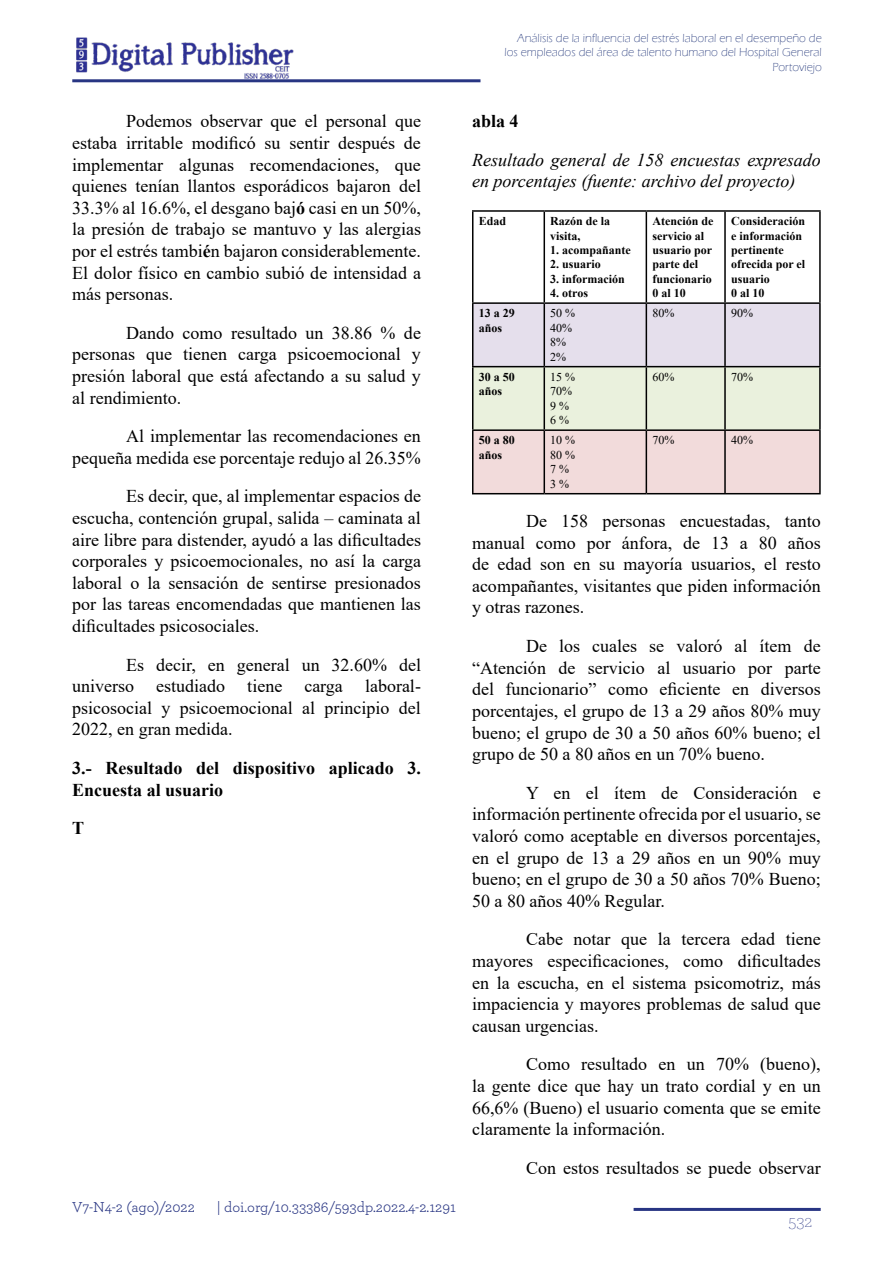
<style>
.page{position:relative;width:893px;height:1263px;background:#fff}
.page>*{position:absolute;margin:0;border:0;box-sizing:border-box;transform-origin:0 0}
.t1{font:18px/21.6px "Times New Roman";color:#000;text-align:justify}
.t2{font:italic 18px/21.6px "Times New Roman";color:#000}
.t3{font:700 18px/21.6px "Times New Roman";color:#000}
.t4{font:200 18px "Archer";color:#283583}
.t5{font:15px "Archer";color:#283583}
.t6{font:700 12px/14.4px "Times New Roman";color:#000}
.t7{font:300 12px/14.4px "Eras ITC";color:#24387b;text-align:right}
.t8{font:12px/14.4px "Times New Roman";color:#000}
.s1{font-weight:700}
</style>
<div class="page">
<hr style="left:72px;top:79px;width:408px;height:3px;background:#283583">
<img style="left:76px;top:37px;width:218px;height:42px">
<hr style="left:634px;top:1208px;width:187px;height:3px;background:#283583">
<svg style="left:473px;top:304px;width:346px;height:189px;background:#e8e1de"></svg>
<hr style="left:472px;top:210px;width:72px;height:2px;background:#000">
<hr style="left:472px;top:212px;width:1px;height:90px;background:#000">
<hr style="left:544px;top:210px;width:102px;height:2px;background:#000">
<hr style="left:544px;top:212px;width:1px;height:90px;background:#000">
<hr style="left:646px;top:210px;width:79px;height:2px;background:#000">
<hr style="left:646px;top:212px;width:1px;height:90px;background:#000">
<hr style="left:725px;top:210px;width:96px;height:2px;background:#000">
<hr style="left:724px;top:212px;width:2px;height:90px;background:#000">
<hr style="left:819px;top:212px;width:2px;height:90px;background:#000">
<hr style="left:472px;top:302px;width:72px;height:2px;background:#000">
<hr style="left:472px;top:304px;width:1px;height:62px;background:#000">
<hr style="left:544px;top:302px;width:102px;height:2px;background:#000">
<hr style="left:544px;top:304px;width:1px;height:62px;background:#000">
<hr style="left:646px;top:302px;width:79px;height:2px;background:#000">
<hr style="left:646px;top:304px;width:1px;height:62px;background:#000">
<hr style="left:725px;top:302px;width:96px;height:2px;background:#000">
<hr style="left:724px;top:304px;width:2px;height:62px;background:#000">
<hr style="left:819px;top:304px;width:2px;height:62px;background:#000">
<hr style="left:472px;top:366px;width:72px;height:1px;background:#000">
<hr style="left:472px;top:367px;width:1px;height:62px;background:#000">
<hr style="left:544px;top:366px;width:102px;height:1px;background:#000">
<hr style="left:544px;top:367px;width:1px;height:62px;background:#000">
<hr style="left:646px;top:366px;width:79px;height:1px;background:#000">
<hr style="left:646px;top:367px;width:1px;height:62px;background:#000">
<hr style="left:725px;top:366px;width:96px;height:1px;background:#000">
<hr style="left:724px;top:367px;width:2px;height:62px;background:#000">
<hr style="left:819px;top:367px;width:2px;height:62px;background:#000">
<hr style="left:472px;top:429px;width:72px;height:2px;background:#000">
<hr style="left:472px;top:431px;width:1px;height:62px;background:#000">
<hr style="left:544px;top:429px;width:102px;height:2px;background:#000">
<hr style="left:544px;top:431px;width:1px;height:62px;background:#000">
<hr style="left:646px;top:429px;width:79px;height:2px;background:#000">
<hr style="left:646px;top:431px;width:1px;height:62px;background:#000">
<hr style="left:725px;top:429px;width:96px;height:2px;background:#000">
<hr style="left:724px;top:431px;width:2px;height:62px;background:#000">
<hr style="left:819px;top:431px;width:2px;height:62px;background:#000">
<hr style="left:472px;top:493px;width:72px;height:1px;background:#000">
<hr style="left:544px;top:493px;width:102px;height:1px;background:#000">
<hr style="left:646px;top:493px;width:79px;height:1px;background:#000">
<hr style="left:725px;top:493px;width:96px;height:1px;background:#000">
<p class="t7" style="left:505px;top:31px;width:319px">Análisis de la influencia del estrés laboral en el desempeño de los empleados del área de talento humano del Hospital General<br>Portoviejo</p>
<p class="t1" style="left:72px;top:110px;width:350px;text-indent:54px">Podemos observar que el personal que estaba irritable modificó su sentir después de implementar algunas recomendaciones, que quienes tenían llantos esporádicos bajaron del 33.3% al 16.6%, el desgano baj<span class="s1">ó</span> casi en un 50%, la presión de trabajo se mantuvo y las alergias por el estrés tambi<span class="s1">é</span>n bajaron considerablemente.<br>El dolor físico en cambio subió de intensidad a más personas.</p>
<p class="t1" style="left:72px;top:321px;width:350px;text-indent:54px">Dando como resultado un 38.86 % de personas que tienen carga psicoemocional y presión laboral que está afectando a su salud y al rendimiento.</p>
<p class="t1" style="left:72px;top:425px;width:350px;text-align:right">Al implementar las recomendaciones en pequeña medida ese porcentaje redujo al 26.35%</p>
<p class="t1" style="left:72px;top:485px;width:350px;text-indent:54px">Es decir, que, al implementar espacios de escucha, contención grupal, salida – caminata al aire libre para distender, ayudó a las dificultades corporales y psicoemocionales, no así la carga laboral o la sensación de sentirse presionados por las tareas encomendadas que mantienen las dificultades psicosociales.</p>
<p class="t1" style="left:72px;top:653px;width:350px;text-indent:54px">Es decir, en general un 32.60% del universo estudiado tiene carga laboral&shy;psicosocial y psicoemocional al principio del 2022, en gran medida.</p>
<p class="t3" style="left:72px;top:757px;width:350px">3.- Resultado del dispositivo aplicado 3.<br>Encuesta al usuario</p>
<p class="t3" style="left:72px;top:817px;width:14px">T</p>
<p class="t5" style="left:72px;top:1196px;width:124px">V7-N4-2 (ago)/2022</p>
<p class="t5" style="left:217px;top:1196px;width:241px">| doi.org/10.33386/593dp.2022.4-2.1291</p>
<p class="t3" style="left:472px;top:110px;width:48px">abla 4</p>
<p class="t2" style="left:472px;top:148px;width:350px">Resultado general de 158 encuestas expresado en porcentajes (fuente: archivo del proyecto)</p>
<p class="t6" style="left:479px;top:214px;width:29px">Edad</p>
<p class="t6" style="left:550px;top:214px;width:61px">Razón de la visita,</p>
<p class="t6" style="left:550px;top:242px;width:82px">1. acompañante</p>
<p class="t6" style="left:550px;top:257px;width:52px">2. usuario</p>
<p class="t6" style="left:550px;top:271px;width:76px">3. información</p>
<p class="t6" style="left:550px;top:286px;width:39px">4. otros</p>
<p class="t6" style="left:652px;top:214px;width:62px">Atención de servicio al usuario por parte del funcionario<br>0 al 10</p>
<p class="t6" style="left:731px;top:214px;width:76px">Consideración e información pertinente ofrecida por el usuario<br>0 al 10</p>
<p class="t6" style="left:479px;top:306px;width:37px">13 a 29 años</p>
<p class="t8" style="left:550px;top:306px;width:26px">50 %<br>40%<br>8%<br>2%</p>
<p class="t8" style="left:652px;top:306px;width:23px">80%</p>
<p class="t8" style="left:731px;top:306px;width:23px">90%</p>
<p class="t6" style="left:479px;top:369px;width:37px">30 a 50 años</p>
<p class="t8" style="left:550px;top:369px;width:26px">15 %<br>70%<br>9 %<br>6 %</p>
<p class="t8" style="left:652px;top:369px;width:23px">60%</p>
<p class="t8" style="left:731px;top:369px;width:23px">70%</p>
<p class="t6" style="left:479px;top:433px;width:37px">50 a 80 años</p>
<p class="t8" style="left:550px;top:433px;width:26px">10 %<br>80 %<br>7 %<br>3 %</p>
<p class="t8" style="left:652px;top:433px;width:23px">70%</p>
<p class="t8" style="left:731px;top:433px;width:23px">40%</p>
<p class="t1" style="left:472px;top:510px;width:350px;text-indent:54px">De 158 personas encuestadas, tanto manual como por ánfora, de 13 a 80 años de edad son en su mayoría usuarios, el resto acompañantes, visitantes que piden información y otras razones.</p>
<p class="t1" style="left:472px;top:635px;width:350px;text-indent:54px">De los cuales se valoró al ítem de “Atención de servicio al usuario por parte del funcionario” como eficiente en diversos porcentajes, el grupo de 13 a 29 años 80% muy bueno; el grupo de 30 a 50 años 60% bueno; el grupo de 50 a 80 años en un 70% bueno.</p>
<p class="t1" style="left:472px;top:781px;width:350px;text-indent:54px">Y en el ítem de Consideración e información pertinente ofrecida por el usuario, se valoró como aceptable en diversos porcentajes, en el grupo de 13 a 29 años en un 90% muy bueno; en el grupo de 30 a 50 años 70% Bueno; 50 a 80 años 40% Regular.</p>
<p class="t1" style="left:472px;top:928px;width:350px;text-indent:54px">Cabe notar que la tercera edad tiene mayores especificaciones, como dificultades en la escucha, en el sistema psicomotriz, más impaciencia y mayores problemas de salud que causan urgencias.</p>
<p class="t1" style="left:472px;top:1053px;width:350px;text-indent:54px">Como resultado en un 70% (bueno), la gente dice que hay un trato cordial y en un 66,6% (Bueno) el usuario comenta que se emite claramente la información.</p>
<p class="t1" style="left:526px;top:1156px;width:296px">Con estos resultados se puede observar</p>
<p class="t4" style="left:788px;top:1209px;width:26px">532</p>
</div>
